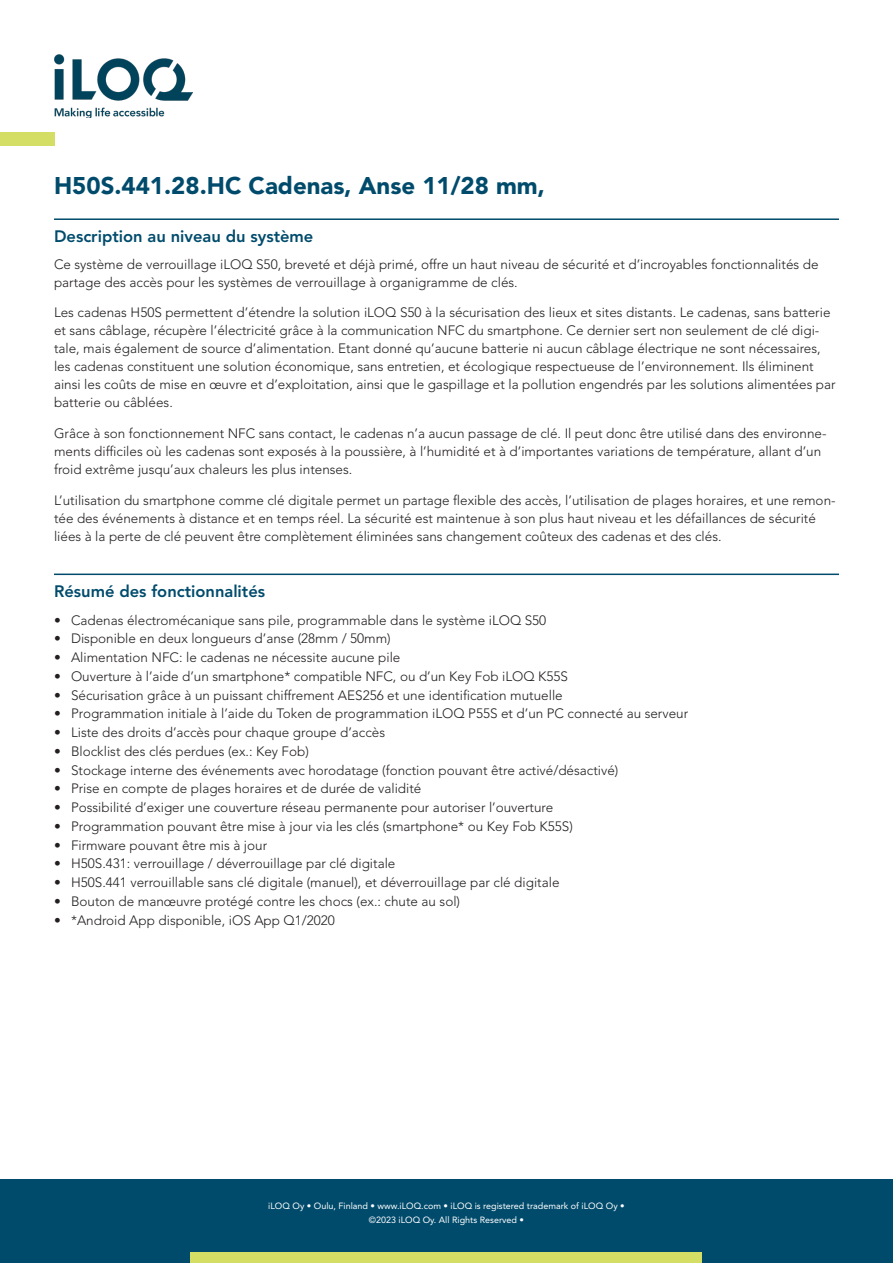
<style>
.page{position:relative;width:893px;height:1263px;background:#fff}
.page>*{position:absolute;margin:0;border:0;box-sizing:border-box;transform-origin:0 0}
.Tuotenimi{font:900 24px "Avenir LT Std";color:#004b6c}
.Otsikko{font:800 16.5px "Avenir LT Std";color:#004b6c}
.fr_FR{font:300 13.5px/18px "Avenir LT Std";color:#231f20}
.t1{font:9px/13.5px "Avenir LT Std";color:#fff;text-align:center}
</style>
<div class="page">
<div style="left:0;top:1179px;width:893px;height:84px;background:#004b6c"></div>
<div style="left:191px;top:1252px;width:511px;height:11px;background:#d4dd64"></div>
<img style="left:54px;top:54px;width:139px;height:64px">
<div style="left:0;top:133px;width:54px;height:13px;background:#d4dd64"></div>
<hr style="left:54px;top:218px;width:785px;height:2px;background:#004b6c">
<hr style="left:54px;top:573px;width:785px;height:2px;background:#004b6c">
<p class="Tuotenimi" style="left:54px;top:171px;width:492px">H50S.441.28.HC Cadenas, Anse 11/28 mm,</p>
<p class="Otsikko" style="left:54px;top:227px;width:261px">Description au niveau du système</p>
<p class="fr_FR" style="left:54px;top:255px;width:766px">Ce système de verrouillage iLOQ S50, breveté et déjà primé, offre un haut niveau de sécurité et d’incroyables fonctionnalités de partage des accès pour les systèmes de verrouillage à organigramme de clés.</p>
<p class="fr_FR" style="left:54px;top:304px;width:783px">Les cadenas H50S permettent d’étendre la solution iLOQ S50 à la sécurisation des lieux et sites distants. Le cadenas, sans batterie et sans câblage, récupère l’électricité grâce à la communication NFC du smartphone. Ce dernier sert non seulement de clé digi&shy;tale, mais également de source d’alimentation. Etant donné qu’aucune batterie ni aucun câblage électrique ne sont nécessaires, les cadenas constituent une solution économique, sans entretien, et écologique respectueuse de l’environnement. Ils éliminent ainsi les coûts de mise en œuvre et d’exploitation, ainsi que le gaspillage et la pollution engendrés par les solutions alimentées par batterie ou câblées.</p>
<p class="fr_FR" style="left:54px;top:425px;width:774px">Grâce à son fonctionnement NFC sans contact, le cadenas n’a aucun passage de clé. Il peut donc être utilisé dans des environne&shy;ments difficiles où les cadenas sont exposés à la poussière, à l’humidité et à d’importantes variations de température, allant d’un froid extrême jusqu’aux chaleurs les plus intenses.</p>
<p class="fr_FR" style="left:54px;top:491px;width:783px">L’utilisation du smartphone comme clé digitale permet un partage flexible des accès, l’utilisation de plages horaires, et une remon&shy;tée des événements à distance et en temps réel. La sécurité est maintenue à son plus haut niveau et les défaillances de sécurité liées à la perte de clé peuvent être complètement éliminées sans changement coûteux des cadenas et des clés.</p>
<p class="Otsikko" style="left:54px;top:582px;width:213px">Résumé des fonctionnalités</p>
<p class="fr_FR" style="left:54px;top:611px;width:494px">• Cadenas électromécanique sans pile, programmable dans le système iLOQ S50</p>
<p class="fr_FR" style="left:54px;top:630px;width:338px">• Disponible en deux longueurs d’anse (28mm / 50mm)</p>
<p class="fr_FR" style="left:54px;top:648px;width:348px">• Alimentation NFC: le cadenas ne nécessite aucune pile</p>
<p class="fr_FR" style="left:54px;top:667px;width:515px">• Ouverture à l’aide d’un smartphone* compatible NFC, ou d’un Key Fob iLOQ K55S</p>
<p class="fr_FR" style="left:54px;top:686px;width:510px">• Sécurisation grâce à un puissant chiffrement AES256 et une identification mutuelle</p>
<p class="fr_FR" style="left:54px;top:705px;width:636px">• Programmation initiale à l’aide du Token de programmation iLOQ P55S et d’un PC connecté au serveur</p>
<p class="fr_FR" style="left:54px;top:723px;width:333px">• Liste des droits d’accès pour chaque groupe d’accès</p>
<p class="fr_FR" style="left:54px;top:742px;width:256px">• Blocklist des clés perdues (ex.: Key Fob)</p>
<p class="fr_FR" style="left:54px;top:761px;width:566px">• Stockage interne des événements avec horodatage (fonction pouvant être activé/désactivé)</p>
<p class="fr_FR" style="left:54px;top:780px;width:369px">• Prise en compte de plages horaires et de durée de validité</p>
<p class="fr_FR" style="left:54px;top:798px;width:501px">• Possibilité d’exiger une couverture réseau permanente pour autoriser l’ouverture</p>
<p class="fr_FR" style="left:54px;top:817px;width:520px">• Programmation pouvant être mise à jour via les clés (smartphone* ou Key Fob K55S)</p>
<p class="fr_FR" style="left:54px;top:836px;width:215px">• Firmware pouvant être mis à jour</p>
<p class="fr_FR" style="left:54px;top:855px;width:343px">• H50S.431: verrouillage / déverrouillage par clé digitale</p>
<p class="fr_FR" style="left:54px;top:873px;width:507px">• H50S.441 verrouillable sans clé digitale (manuel), et déverrouillage par clé digitale</p>
<p class="fr_FR" style="left:54px;top:892px;width:408px">• Bouton de manœuvre protégé contre les chocs (ex.: chute au sol)</p>
<p class="fr_FR" style="left:54px;top:911px;width:282px">• *Android App disponible, iOS App Q1/2020</p>
<p class="t1" style="left:268px;top:1199px;width:358px">iLOQ Oy • Oulu, Finland • www.iLOQ.com • iLOQ is registered trademark of iLOQ Oy • ©2023 iLOQ Oy. All Rights Reserved •</p>
</div>
